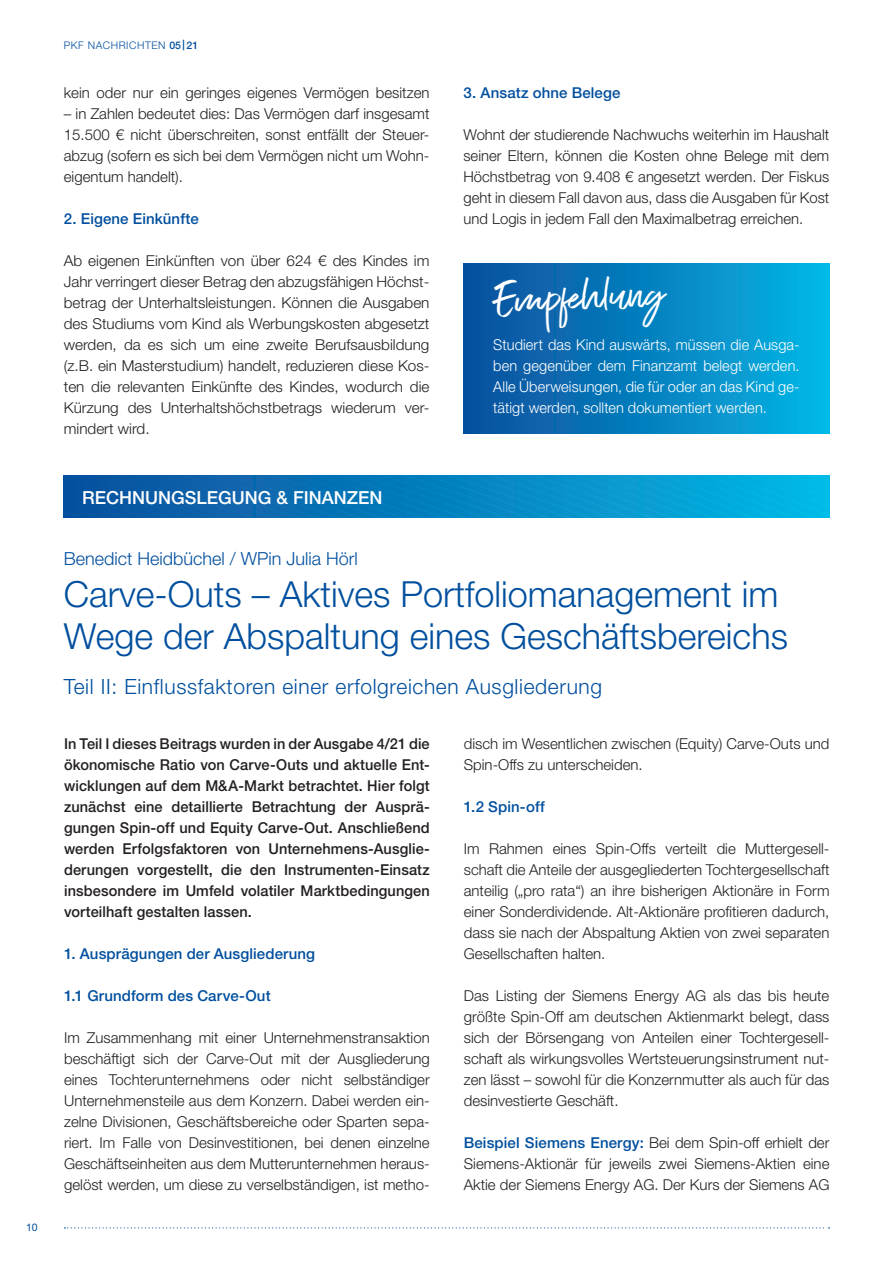
<style>
.page{position:relative;width:893px;height:1263px;background:#fff}
.page>*{position:absolute;margin:0;border:0;box-sizing:border-box;transform-origin:0 0}
.t1{font:46.5px "Exceptional";color:#fff}
.t2{font:300 36px/42px "Helvetica Neue LT";color:#014f9e}
.Sub_head{font:300 21px "Helvetica Neue LT";letter-spacing:.03em;color:#014f9e}
.t3{font:300 18px "Helvetica Neue LT";color:#014f9e}
.t4{font:500 18px "Helvetica Neue LT";color:#fff}
.Copy_Fließtext{font:300 15px/21px "Helvetica Neue LT";color:#231f20;text-align:justify}
.Copy_Fließtext-2{font:500 15px/21px "Helvetica Neue LT";letter-spacing:.01em;color:#231f20;text-align:justify}
.t5{font:300 15px/21px "Helvetica Neue LT";letter-spacing:.005em;color:#fff;text-align:justify}
.Zwischentitel{font:500 15px "Helvetica Neue LT";letter-spacing:.01em;color:#014f9e}
.t6{font:300 10.5px "Helvetica Neue LT";letter-spacing:.05em;color:#014f9e}
.t7{font:10.5px "Helvetica Neue LT";color:#014f9e}
.s1{font-weight:500}
.s2{font-weight:500;color:#014f9e}
</style>
<div class="page">
<svg style="left:64px;top:1227px;width:766px;height:1px"></svg>
<svg style="left:64px;top:476px;width:765px;height:42px;background:#0682c0"></svg>
<div style="left:463px;top:264px;width:366px;height:170px;background:linear-gradient(to right,#0a4c9b,#03b6e5)"></div>
<p class="t7" style="left:26px;top:1221px;width:13px">10</p>
<p class="t6" style="left:64px;top:39px;width:136px">PKF NACHRICHTEN <span class="s1">05|21</span></p>
<p class="Copy_Fließtext" style="left:64px;top:81px;width:367px">kein oder nur ein geringes eigenes Vermögen besitzen</p>
<p class="Copy_Fließtext" style="left:64px;top:102px;width:367px">– in Zahlen bedeutet dies: Das Vermögen darf insgesamt 15.500 € nicht überschreiten, sonst entfällt der Steuer&shy;abzug (sofern es sich bei dem Vermögen nicht um Wohn&shy;eigentum handelt).</p>
<p class="Zwischentitel" style="left:64px;top:209px;width:137px">2. Eigene Einkünfte</p>
<p class="Copy_Fließtext" style="left:64px;top:249px;width:367px">Ab eigenen Einkünften von über 624 € des Kindes im Jahr verringert dieser Betrag den abzugsfähigen Höchst&shy;betrag der Unterhaltsleistungen. Können die Ausgaben des Studiums vom Kind als Werbungskosten abgesetzt werden, da es sich um eine zweite Berufsausbildung (z.B. ein Masterstudium) handelt, reduzieren diese Kos&shy;ten die relevanten Einkünfte des Kindes, wodurch die Kürzung des Unterhaltshöchstbetrags wiederum ver&shy;mindert wird.</p>
<p class="t4" style="left:82px;top:487px;width:302px">RECHNUNGSLEGUNG &amp; FINANZEN</p>
<p class="Zwischentitel" style="left:464px;top:83px;width:159px">3. Ansatz ohne Belege</p>
<p class="Copy_Fließtext" style="left:464px;top:123px;width:367px">Wohnt der studierende Nachwuchs weiterhin im Haushalt seiner Eltern, können die Kosten ohne Belege mit dem Höchstbetrag von 9.408 € angesetzt werden. Der Fiskus geht in diesem Fall davon aus, dass die Ausgaben für Kost und Logis in jedem Fall den Maximalbetrag erreichen.</p>
<p class="t1" style="left:493px;top:265px;width:172px;rotate:-2deg">Empfehlung</p>
<p class="t5" style="left:493px;top:334px;width:308px">Studiert das Kind auswärts, müssen die Ausga&shy;ben gegenüber dem Finanzamt belegt werden.<br>Alle Überweisungen, die für oder an das Kind ge&shy;tätigt werden, sollten dokumentiert werden.</p>
<p class="t3" style="left:64px;top:547px;width:296px">Benedict Heidbüchel / WPin Julia Hörl</p>
<p class="t2" style="left:64px;top:572px;width:726px">Carve-Outs – Aktives Portfoliomanagement im<br>Wege der Abspaltung eines Geschäftsbereichs</p>
<p class="Sub_head" style="left:64px;top:674px;width:540px">Teil II: Einflussfaktoren einer erfolgreichen Ausgliederung</p>
<p class="Copy_Fließtext-2" style="left:64px;top:733px;width:367px">In Teil I dieses Beitrags wurden in der Ausgabe 4/21 die ökonomische Ratio von Carve-Outs und aktuelle Ent&shy;wicklungen auf dem M&amp;A-Markt betrachtet. Hier folgt zunächst eine detaillierte Betrachtung der Ausprä&shy;gungen Spin-off und Equity Carve-Out. Anschließend werden Erfolgsfaktoren von Unternehmens-Ausglie&shy;derungen vorgestellt, die den Instrumenten-Einsatz insbesondere im Umfeld volatiler Marktbedingungen vorteilhaft gestalten lassen.</p>
<p class="Zwischentitel" style="left:64px;top:944px;width:252px">1. Ausprägungen der Ausgliederung</p>
<p class="Zwischentitel" style="left:64px;top:986px;width:208px">1.1 Grundform des Carve-Out</p>
<p class="Copy_Fließtext" style="left:64px;top:1026px;width:367px">Im Zusammenhang mit einer Unternehmenstransaktion beschäftigt sich der Carve-Out mit der Ausgliederung eines Tochterunternehmens oder nicht selbständiger Unternehmensteile aus dem Konzern. Dabei werden ein&shy;zelne Divisionen, Geschäftsbereiche oder Sparten sepa&shy;riert. Im Falle von Desinvestitionen, bei denen einzelne Geschäftseinheiten aus dem Mutterunternehmen heraus&shy;gelöst werden, um diese zu verselbständigen, ist metho-</p>
<p class="Copy_Fließtext" style="left:464px;top:732px;width:367px">disch im Wesentlichen zwischen (Equity) Carve-Outs und<br>Spin-Offs zu unterscheiden.</p>
<p class="Zwischentitel" style="left:464px;top:797px;width:83px">1.2 Spin-off</p>
<p class="Copy_Fließtext" style="left:464px;top:837px;width:367px">Im Rahmen eines Spin-Offs verteilt die Muttergesell&shy;schaft die Anteile der ausgegliederten Tochtergesellschaft anteilig („pro rata“) an ihre bisherigen Aktionäre in Form einer Sonderdividende. Alt-Aktionäre profitieren dadurch, dass sie nach der Abspaltung Aktien von zwei separaten Gesellschaften halten.</p>
<p class="Copy_Fließtext" style="left:464px;top:984px;width:367px">Das Listing der Siemens Energy AG als das bis heute größte Spin-Off am deutschen Aktienmarkt belegt, dass sich der Börsengang von Anteilen einer Tochtergesell&shy;schaft als wirkungsvolles Wertsteuerungsinstrument nut&shy;zen lässt – sowohl für die Konzernmutter als auch für das desinvestierte Geschäft.</p>
<p class="Copy_Fließtext" style="left:464px;top:1131px;width:367px"><span class="s2">Beispiel Siemens Energy:</span> Bei dem Spin-off erhielt der Siemens-Aktionär für jeweils zwei Siemens-Aktien eine Aktie der Siemens Energy AG. Der Kurs der Siemens AG</p>
</div>
